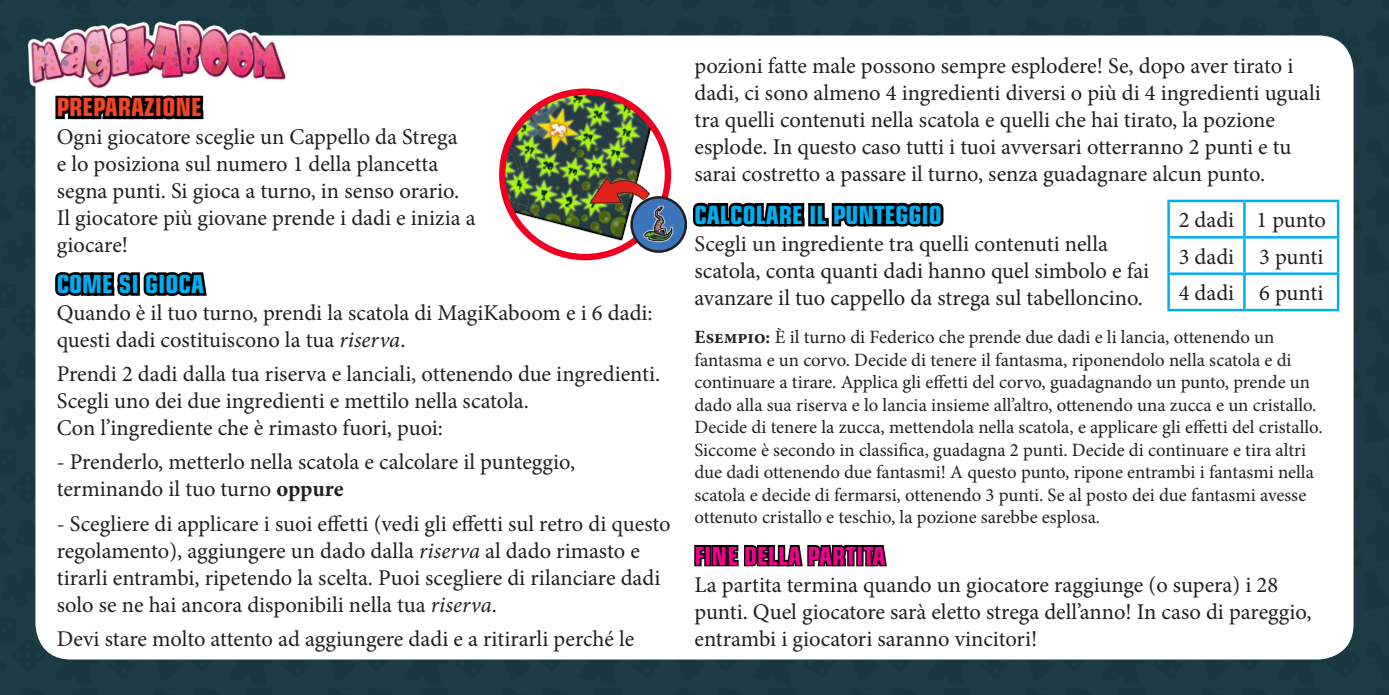
<style>
.page{position:relative;width:1389px;height:695px;background:#fff}
.page>*{position:absolute;margin:0;border:0;box-sizing:border-box;transform-origin:0 0}
.t1{font:700 condensed 25px "Eurostile LT Std";color:#00aeef}
.t2{font:700 condensed 25px "Eurostile LT Std";color:#ed028c}
.t3{font:700 condensed 25px "Eurostile LT Std";color:#ef4623}
.t4{font:22.5px/27px "Minion Pro";color:#231f20}
.t5{font:18.75px/22.5px "Minion Pro";color:#231f20}
.s1{font-style:italic}
.s2{font-weight:700}
</style>
<div class="page">
<div style="left:0;top:0;width:1389px;height:694px;background:#1c3c45"></div>
<div style="left:35px;top:35px;width:1319px;height:624px;background:#fff;border-radius:35px"></div>
<img style="left:7px;top:9px;width:295px;height:99px">
<img style="left:502px;top:95px;width:152px;height:148px">
<div style="left:499px;top:88px;width:172px;height:172px;border:6px solid #ef0023;border-radius:50%"></div>
<img style="left:632px;top:197px;width:54px;height:54px;border-radius:27px">
<div style="left:630px;top:196px;width:57px;height:57px;border:2px solid #231f20;border-radius:50%"></div>
<img style="left:581px;top:158px;width:78px;height:66px">
<img style="left:53px;top:12px;width:153px;height:108px">
<svg style="left:55px;top:272px;width:152px;height:24px;background:#191919"></svg>
<svg style="left:693px;top:202px;width:112px;height:25px;background:#171717"></svg>
<div style="left:808px;top:203px;width:10px;height:23px;border:5px solid #000"></div>
<svg style="left:813px;top:202px;width:131px;height:25px;background:#1f1f1f"></svg>
<hr style="left:1167px;top:200px;width:77px;height:2px;background:#00aeef">
<hr style="left:1167px;top:202px;width:3px;height:34px;background:#00aeef">
<hr style="left:1244px;top:200px;width:95px;height:2px;background:#00aeef">
<hr style="left:1243px;top:202px;width:3px;height:34px;background:#00aeef">
<hr style="left:1337px;top:202px;width:2px;height:34px;background:#00aeef">
<hr style="left:1167px;top:236px;width:77px;height:2px;background:#00aeef">
<hr style="left:1167px;top:238px;width:3px;height:34px;background:#00aeef">
<hr style="left:1244px;top:236px;width:95px;height:2px;background:#00aeef">
<hr style="left:1243px;top:238px;width:3px;height:34px;background:#00aeef">
<hr style="left:1337px;top:238px;width:2px;height:34px;background:#00aeef">
<hr style="left:1167px;top:272px;width:77px;height:3px;background:#00aeef">
<hr style="left:1167px;top:275px;width:3px;height:34px;background:#00aeef">
<hr style="left:1244px;top:272px;width:95px;height:3px;background:#00aeef">
<hr style="left:1243px;top:275px;width:3px;height:34px;background:#00aeef">
<hr style="left:1337px;top:275px;width:2px;height:34px;background:#00aeef">
<hr style="left:1167px;top:309px;width:77px;height:2px;background:#00aeef">
<hr style="left:1244px;top:309px;width:95px;height:2px;background:#00aeef">
<svg style="left:694px;top:544px;width:193px;height:23px;background:#424242"></svg>
<p class="t3" style="left:57px;top:92px;width:147px">PREPARAZIONE</p>
<p class="t4" style="left:57px;top:123px;width:420px">Ogni giocatore sceglie un Cappello da Strega<br>e lo posiziona sul numero 1 della plancetta segna punti. Si gioca a turno, in senso orario.<br>Il giocatore più giovane prende i dadi e inizia a giocare!</p>
<p class="t1" style="left:57px;top:269px;width:149px">COME SI GIOCA</p>
<p class="t4" style="left:57px;top:299px;width:598px">Quando è il tuo turno, prendi la scatola di MagiKaboom e i 6 dadi: questi dadi costituiscono la tua <span class="s1">riserva</span>.</p>
<p class="t4" style="left:57px;top:360px;width:605px">Prendi 2 dadi dalla tua riserva e lanciali, ottenendo due ingredienti.<br>Scegli uno dei due ingredienti e mettilo nella scatola.<br>Con l’ingrediente che è rimasto fuori, puoi:</p>
<p class="t4" style="left:57px;top:448px;width:520px">- Prenderlo, metterlo nella scatola e calcolare il punteggio, terminando il tuo turno <span class="s2">oppure</span></p>
<p class="t4" style="left:57px;top:510px;width:615px">- Scegliere di applicare i suoi effetti (vedi gli effetti sul retro di questo regolamento), aggiungere un dado dalla <span class="s1">riserva</span> al dado rimasto e tirarli entrambi, ripetendo la scelta. Puoi scegliere di rilanciare dadi solo se ne hai ancora disponibili nella tua <span class="s1">riserva</span>.</p>
<p class="t4" style="left:57px;top:625px;width:579px">Devi stare molto attento ad aggiungere dadi e a ritirarli perché le</p>
<p class="t4" style="left:694px;top:52px;width:628px">pozioni fatte male possono sempre esplodere! Se, dopo aver tirato i dadi, ci sono almeno 4 ingredienti diversi o più di 4 ingredienti uguali tra quelli contenuti nella scatola e quelli che hai tirato, la pozione esplode. In questo caso tutti i tuoi avversari otterranno 2 punti e tu sarai costretto a passare il turno, senza guadagnare alcun punto.</p>
<p class="t1" style="left:694px;top:199px;width:249px">CALCOLARE IL PUNTEGGIO</p>
<p class="t4" style="left:694px;top:230px;width:456px">Scegli un ingrediente tra quelli contenuti nella scatola, conta quanti dadi hanno quel simbolo e fai avanzare il tuo cappello da strega sul tabelloncino.</p>
<p class="t4" style="left:1179px;top:207px;width:57px">2 dadi</p>
<p class="t4" style="left:1257px;top:207px;width:71px">1 punto</p>
<p class="t4" style="left:1179px;top:243px;width:57px">3 dadi</p>
<p class="t4" style="left:1259px;top:243px;width:66px">3 punti</p>
<p class="t4" style="left:1179px;top:279px;width:57px">4 dadi</p>
<p class="t4" style="left:1259px;top:279px;width:66px">6 punti</p>
<p class="t5" style="left:694px;top:326px;width:630px"><span class="s2">Esempio:</span> È il turno di Federico che prende due dadi e li lancia, ottenendo un fantasma e un corvo. Decide di tenere il fantasma, riponendolo nella scatola e di continuare a tirare. Applica gli effetti del corvo, guadagnando un punto, prende un dado alla sua riserva e lo lancia insieme all’altro, ottenendo una zucca e un cristallo.<br>Decide di tenere la zucca, mettendola nella scatola, e applicare gli effetti del cristallo.<br>Siccome è secondo in classifica, guadagna 2 punti. Decide di continuare e tira altri due dadi ottenendo due fantasmi! A questo punto, ripone entrambi i fantasmi nella scatola e decide di fermarsi, ottenendo 3 punti. Se al posto dei due fantasmi avesse ottenuto cristallo e teschio, la pozione sarebbe esplosa.</p>
<p class="t2" style="left:694px;top:540px;width:192px">FINE DELLA PARTITA</p>
<p class="t4" style="left:694px;top:571px;width:619px">La partita termina quando un giocatore raggiunge (o supera) i 28 punti. Quel giocatore sarà eletto strega dell’anno! In caso di pareggio, entrambi i giocatori saranno vincitori!</p>
</div>
